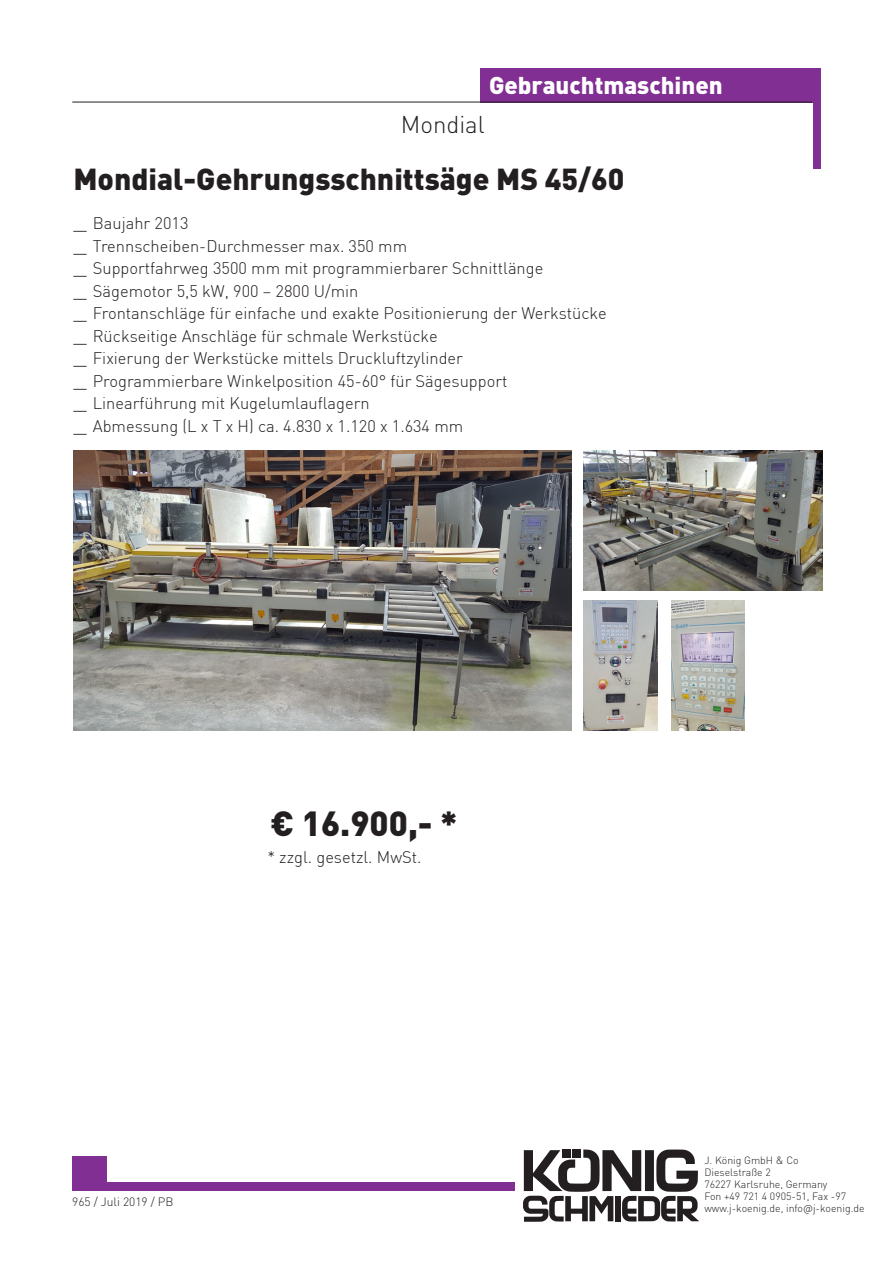
<style>
.page{position:relative;width:893px;height:1263px;background:#fff}
.page>*{position:absolute;margin:0;border:0;box-sizing:border-box;transform-origin:0 0}
.AU_Tab-Text{font:900 34.5px "DIN Pro";color:#231f20}
.AU_Produkt-Ü1{font:900 30px "DIN Pro";color:#231f20}
.t1{font:900 24px "DIN Pro";color:#fff}
.AU_Produkt-Ü1-2{font:300 24px "DIN Pro";color:#231f20}
.AU_Tab-Text-2{font:16.5px "Koenig DIN";color:#231f20}
.t2{font:300 12px "DIN Pro";color:#231f20}
.t3{font:300 10.5px "DIN Pro";color:#231f20}
.s1{font-family:"DIN Pro"}
</style>
<div class="page">
<div style="left:480px;top:68px;width:341px;height:34px;background:#812f92"></div>
<hr style="left:72px;top:102px;width:740px;height:1px;background:#231f20">
<div style="left:814px;top:68px;width:7px;height:101px;background:#812f92"></div>
<div style="left:72px;top:1182px;width:442px;height:9px;background:#812f92"></div>
<div style="left:72px;top:1157px;width:34px;height:34px;background:#812f92"></div>
<svg style="left:523px;top:1149px;width:176px;height:73px"></svg>
<img style="left:73px;top:450px;width:498px;height:280px">
<img style="left:584px;top:450px;width:239px;height:140px">
<img style="left:584px;top:600px;width:73px;height:130px">
<img style="left:672px;top:600px;width:73px;height:130px">
<p class="t1" style="left:489px;top:69px;width:235px">Gebrauchtmaschinen</p>
<p class="AU_Produkt-Ü1-2" style="left:401px;top:108px;width:85px">Mondial</p>
<p class="AU_Produkt-Ü1" style="left:73px;top:158px;width:553px">Mondial-Gehrungsschnittsäge MS 45/60</p>
<p class="AU_Tab-Text-2" style="left:73px;top:213px;width:117px"><span class="s1">_</span> Baujahr 2013</p>
<p class="AU_Tab-Text-2" style="left:73px;top:235px;width:335px"><span class="s1">_</span> Trennscheiben-Durchmesser max. 350 mm</p>
<p class="AU_Tab-Text-2" style="left:73px;top:258px;width:472px"><span class="s1">_</span> Supportfahrweg 3500 mm mit programmierbarer Schnittlänge</p>
<p class="AU_Tab-Text-2" style="left:73px;top:280px;width:287px"><span class="s1">_</span> Sägemotor 5,5 kW, 900 – 2800 U/min</p>
<p class="AU_Tab-Text-2" style="left:73px;top:303px;width:535px"><span class="s1">_</span> Frontanschläge für einfache und exakte Positionierung der Werkstücke</p>
<p class="AU_Tab-Text-2" style="left:73px;top:325px;width:366px"><span class="s1">_</span> Rückseitige Anschläge für schmale Werkstücke</p>
<p class="AU_Tab-Text-2" style="left:73px;top:348px;width:391px"><span class="s1">_</span> Fixierung der Werkstücke mittels Druckluftzylinder</p>
<p class="AU_Tab-Text-2" style="left:73px;top:370px;width:436px"><span class="s1">_</span> Programmierbare Winkelposition 45-60° für Sägesupport</p>
<p class="AU_Tab-Text-2" style="left:73px;top:393px;width:298px"><span class="s1">_</span> Linearführung mit Kugelumlauflagern</p>
<p class="AU_Tab-Text-2" style="left:73px;top:415px;width:391px"><span class="s1">_</span> Abmessung (L x T x H) ca. 4.830 x 1.120 x 1.634 mm</p>
<p class="AU_Tab-Text" style="left:271px;top:800px;width:189px">€ 16.900,- *</p>
<p class="AU_Tab-Text-2" style="left:267px;top:847px;width:156px">* zzgl. gesetzl. MwSt.</p>
<p class="t2" style="left:72px;top:1194px;width:103px">965 / Juli 2019 / PB</p>
<p class="t3" style="left:704px;top:1153px;width:96px">J. König GmbH &amp; Co</p>
<p class="t3" style="left:704px;top:1165px;width:68px">Dieselstraße 2</p>
<p class="t3" style="left:704px;top:1177px;width:125px">76227 Karlsruhe, Germany</p>
<p class="t3" style="left:704px;top:1189px;width:143px">Fon +49 721 4 0905-51, Fax -97</p>
<p class="t3" style="left:704px;top:1201px;width:162px">www.j-koenig.de, info@j-koenig.de</p>
</div>
